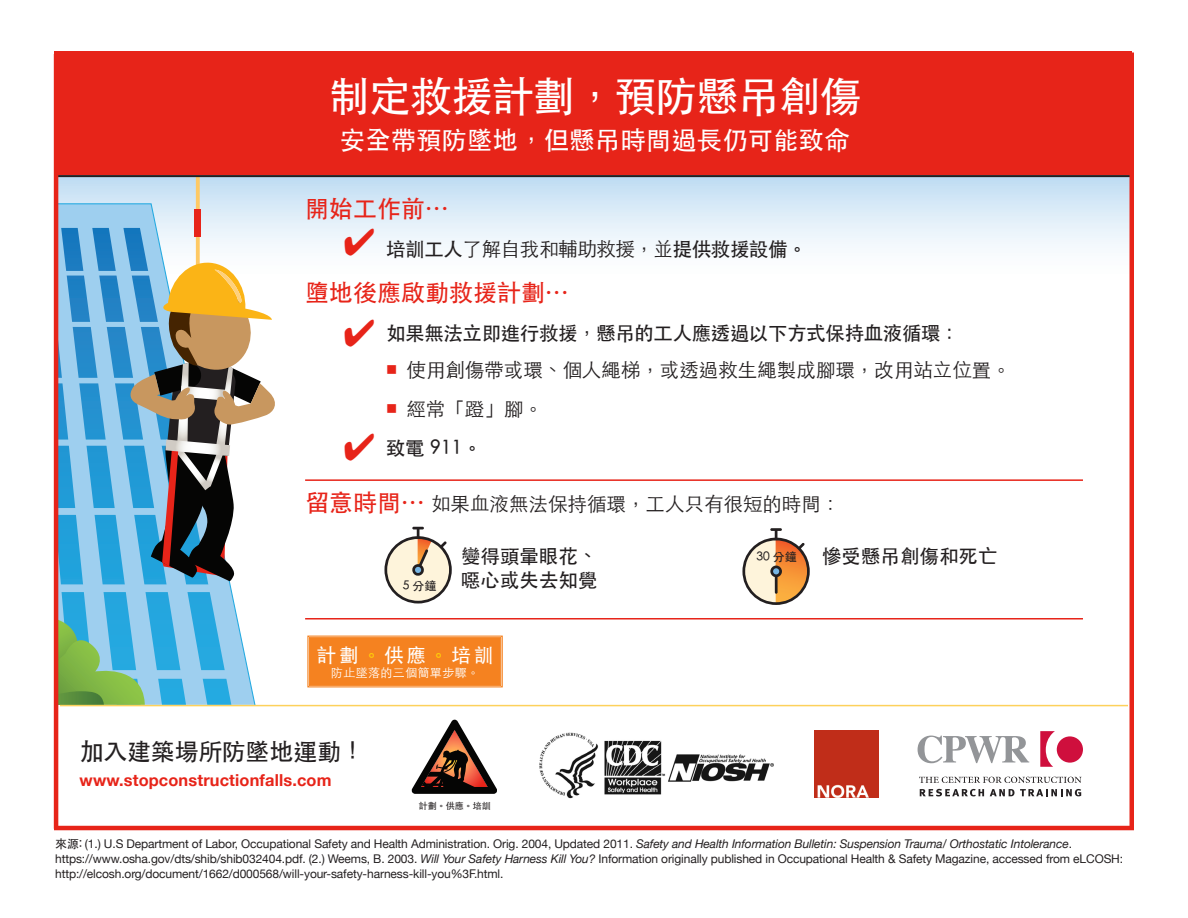
<style>
.page{position:relative;width:1188px;height:918px;background:#fff}
.page>*{position:absolute;margin:0;border:0;box-sizing:border-box;transform-origin:0 0}
.MAIN_TITLE{font:500 42px "ST Heiti TC";letter-spacing:-.025em;color:#fff}
.Title_2{font:500 25.5px "ST Heiti TC";color:#fff}
.plain_chart_text{font:500 24px "ST Heiti TC";color:#e72419}
.t1{font:500 24px "ST Heiti TC";letter-spacing:-.01em;color:#231f20}
.plain_chart_text-2{font:500 19.5px "ST Heiti TC";letter-spacing:-.02em;color:#231f20}
.plain_chart_text-3{font:300 19.5px "ST Heiti TC";color:#231f20}
.plain_chart_text-4{font:500 19.5px "ST Heiti TC";color:#231f20}
.t2{font:500 19.5px "ST Heiti TC";color:#fff}
.t3{font:700 16.5px "Helvetica Neue";letter-spacing:.01em;color:#e72419}
.Source{font:12px/15px "Helvetica Neue";letter-spacing:-.01em;color:#231f20}
.t4{font:300 12px "ST Heiti TC";letter-spacing:.03em;color:#fff}
.plain_chart_text-5{font:500 12px "ST Heiti TC";color:#231f20}
.t5{font:500 9px "ST Heiti TC";color:#231f20}
.s1{font-weight:300}
.s2{font-weight:500;font-size:24px;color:#e72419}
.s3{color:#feca0a}
.s4{font-family:"ST Heiti TC";font-weight:500}
.s5{font-style:italic}
</style>
<div class="page">
<div style="left:56px;top:175px;width:1076px;height:107px;background:linear-gradient(to bottom,#c0dcf1,#fff)"></div>
<svg style="left:58px;top:203px;width:199px;height:25px;background:#bbdcf2"></svg>
<svg style="left:196px;top:177px;width:4px;height:32px"></svg>
<div style="left:195px;top:209px;width:6px;height:28px;background:#e72419"></div>
<svg style="left:58px;top:228px;width:222px;height:477px"></svg>
<svg style="left:58px;top:175px;width:1072px;height:2px;background:#2a2627"></svg>
<hr style="left:1130px;top:54px;width:4px;height:775px;background:#e72419">
<hr style="left:54px;top:54px;width:4px;height:775px;background:#e72419">
<hr style="left:54px;top:826px;width:1080px;height:4px;background:#e72419">
<hr style="left:60px;top:705px;width:1068px;height:1px;background:#fdd15b">
<svg style="left:919px;top:777px;width:163px;height:6px"></svg>
<svg style="left:920px;top:789px;width:64px;height:7px"></svg>
<svg style="left:990px;top:789px;width:24px;height:7px"></svg>
<svg style="left:1020px;top:789px;width:61px;height:7px"></svg>
<svg style="left:918px;top:736px;width:111px;height:27px"></svg>
<svg style="left:1040px;top:731px;width:43px;height:36px"></svg>
<svg style="left:412px;top:720px;width:85px;height:73px"></svg>
<img style="left:814px;top:730px;width:65px;height:67px">
<div style="left:54px;top:51px;width:1078px;height:124px;background:#e72419"></div>
<svg style="left:384px;top:527px;width:68px;height:77px"></svg>
<svg style="left:742px;top:528px;width:68px;height:77px"></svg>
<hr style="left:305px;top:479px;width:778px;height:2px;background:#e72419">
<hr style="left:305px;top:618px;width:778px;height:2px;background:#e72419">
<img style="left:539px;top:732px;width:235px;height:67px">
<svg style="left:307px;top:635px;width:196px;height:53px;background:#f5872a"></svg>
<div style="left:309px;top:637px;width:192px;height:49px;border:1px solid #f58220"></div>
<svg style="left:345px;top:229px;width:29px;height:27px"></svg>
<p class="MAIN_TITLE" style="left:328px;top:72px;width:535px">制定救援計劃，預防懸吊創傷</p>
<p class="Title_2" style="left:340px;top:126px;width:511px">安全帶預防墜地，但懸吊時間過長仍可能致命</p>
<p class="plain_chart_text" style="left:305px;top:195px;width:145px">開始工作前…</p>
<p class="plain_chart_text-2" style="left:386px;top:238px;width:422px">培訓工人<span class="s1">了解自我和輔助救援，並</span>提供救援設備。</p>
<p class="plain_chart_text" style="left:305px;top:279px;width:265px">墮地後應啟動救援計劃…</p>
<p class="plain_chart_text-2" style="left:386px;top:322px;width:575px">如果無法立即進行救援，懸吊的工人應透過以下方式保持血液循環：</p>
<p class="plain_chart_text-3" style="left:406px;top:353px;width:606px">使用創傷帶或環、個人繩梯，或透過救生繩製成腳環，改用站立位置。</p>
<p class="plain_chart_text-3" style="left:406px;top:392px;width:138px">經常「蹬」腳。</p>
<p class="plain_chart_text-2" style="left:386px;top:438px;width:97px">致電 911。</p>
<p class="plain_chart_text-3" style="left:305px;top:487px;width:537px"><span class="s2">留意時間…</span> 如果血液無法保持循環，工人只有很短的時間：</p>
<p class="plain_chart_text-2" style="left:461px;top:545px;width:138px">變得頭暈眼花、</p>
<p class="plain_chart_text-5" style="left:403px;top:579px;width:35px">5 分鐘</p>
<p class="plain_chart_text-4" style="left:461px;top:569px;width:138px">噁心或失去知覺</p>
<p class="plain_chart_text-5" style="left:757px;top:550px;width:42px">30 分鐘</p>
<p class="plain_chart_text-4" style="left:822px;top:545px;width:177px">慘受懸吊創傷和死亡</p>
<p class="t2" style="left:317px;top:644px;width:178px">計劃<span class="s3">。</span>供應<span class="s3">。</span>培訓</p>
<p class="t4" style="left:331px;top:662px;width:149px">防止墜落的三個簡單步驟。</p>
<p class="t1" style="left:80px;top:738px;width:287px">加入建築場所防墜地運動！</p>
<p class="t3" style="left:80px;top:767px;width:253px">www.stopconstructionfalls.com</p>
<p class="t5" style="left:419px;top:801px;width:73px">計劃。供應。培訓</p>
<p class="Source" style="left:55px;top:837px;width:1070px"><span class="s4">來源:</span> (1.) U.S Department of Labor, Occupational Safety and Health Administration. Orig. 2004, Updated 2011. <span class="s5">Safety and Health Information Bulletin: Suspension Trauma/ Orthostatic Intolerance</span>. https://www.osha.gov/dts/shib/shib032404.pdf. (2.) Weems, B. 2003. <span class="s5">Will Your Safety Harness Kill You?</span> Information originally published in Occupational Health &amp; Safety Magazine, accessed from eLCOSH: http://elcosh.org/document/1662/d000568/will-your-safety-harness-kill-you%3F.html.</p>
</div>
